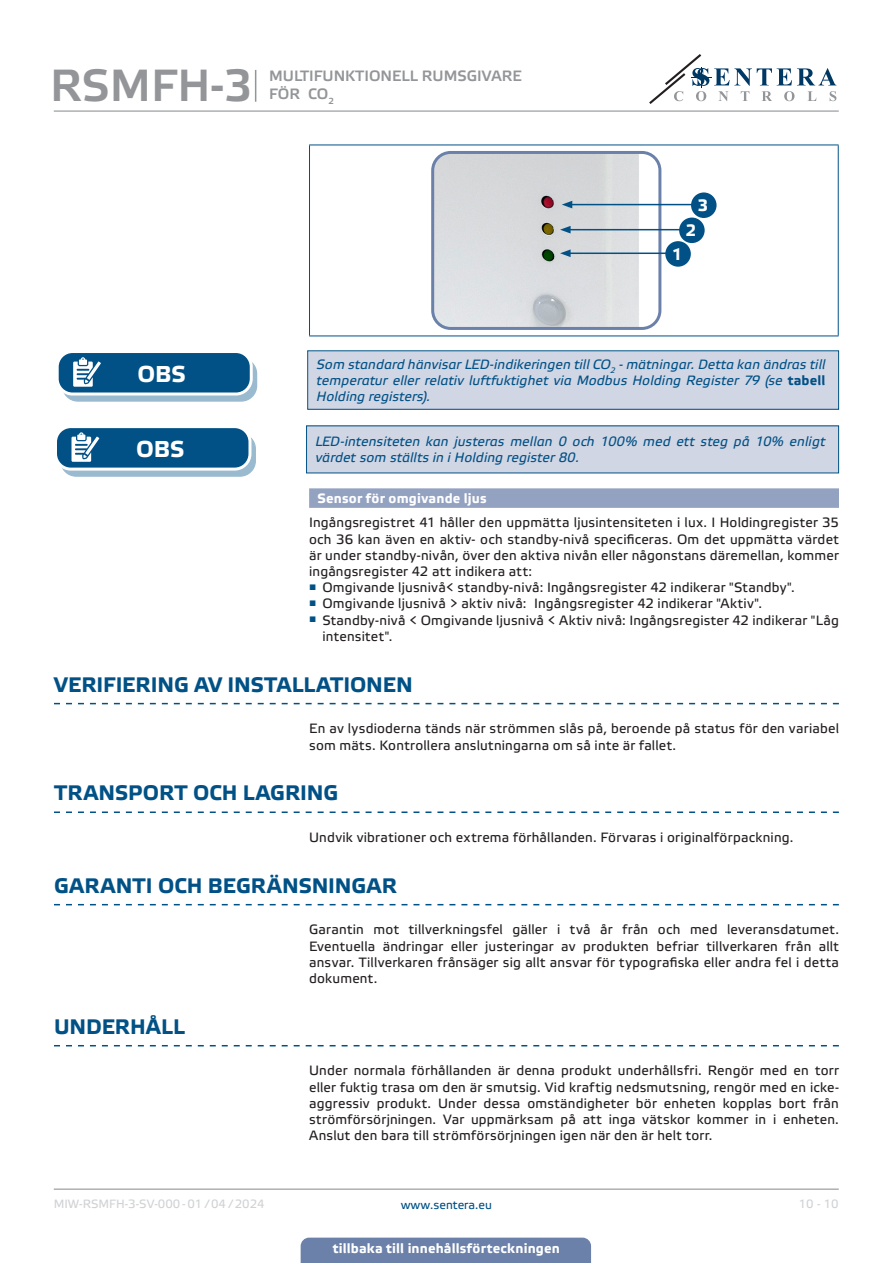
<style>
.page{position:relative;width:893px;height:1263px;background:#fff}
.page>*{position:absolute;margin:0;border:0;box-sizing:border-box;transform-origin:0 0}
.t1{font:45px "Etelka Medium Pro";color:#939598}
.t2{font:700 22.95px "Etelka Text Pro";letter-spacing:-.005em;color:#fff}
.t3{font:700 21px "Etelka Text Pro";letter-spacing:.005em;color:#015186}
.TABLE_TEXT_WHITE{font:700 16.5px "Etelka Text Pro";color:#fff}
.t4{font:15px/18px "Etelka Medium Pro";color:#939598}
.body{font:13.5px/16.2px "Etelka Text Pro";letter-spacing:.015em;color:#231f20;text-align:justify}
.attention{font:italic 13.5px/16.2px "Etelka Text Pro";letter-spacing:.01em;color:#015186;text-align:justify}
.Number-roman{font:700 13.5px "Etelka Text Pro";letter-spacing:.01em;color:#fff}
.t5{font:12px "Etelka Text Pro";color:#d1d2d4}
.t6{font:12px "Etelka Text Pro";color:#015186}
.s1{font-weight:700;font-style:normal}
</style>
<div class="page">
<hr style="left:54px;top:111px;width:785px;height:1px;background:#939598">
<hr style="left:54px;top:1188px;width:785px;height:2px;background:#939598">
<svg style="left:649px;top:54px;width:187px;height:50px"></svg>
<div style="left:301px;top:1237px;width:290px;height:26px;background:#6c81aa"></div>
<hr style="left:255px;top:70px;width:1px;height:32px;background:#939598">
<div style="left:309px;top:488px;width:530px;height:20px;background:#94a2c2"></div>
<svg style="left:54px;top:703px;width:785px;height:1px"></svg>
<hr style="left:309px;top:145px;width:530px;height:1px;background:#015186">
<hr style="left:309px;top:145px;width:1px;height:191px;background:#015186">
<hr style="left:838px;top:145px;width:1px;height:191px;background:#015186">
<hr style="left:309px;top:336px;width:530px;height:1px;background:#015186">
<img style="left:435px;top:155px;width:225px;height:171px">
<div style="left:431px;top:151px;width:230px;height:179px;border:3px solid #6c81aa;border-radius:18px"></div>
<hr style="left:570px;top:204px;width:129px;height:1px;background:#015186">
<svg style="left:562px;top:201px;width:10px;height:7px"></svg>
<hr style="left:568px;top:229px;width:118px;height:1px;background:#015186">
<svg style="left:560px;top:226px;width:11px;height:7px"></svg>
<hr style="left:568px;top:253px;width:118px;height:1px;background:#015186">
<svg style="left:560px;top:249px;width:11px;height:8px"></svg>
<div style="left:691px;top:192px;width:26px;height:26px;background:#015186;border-radius:50%"></div>
<div style="left:679px;top:218px;width:26px;height:25px;background:#015186;border-radius:50%"></div>
<div style="left:665px;top:241px;width:26px;height:26px;background:#015186;border-radius:50%"></div>
<svg style="left:63px;top:359px;width:194px;height:42px"></svg>
<div style="left:62px;top:358px;width:195px;height:44px;border:1px solid #015186;border-radius:15px"></div>
<div style="left:57px;top:351px;width:194px;height:43px;background:#015186;border-radius:15px"></div>
<div style="left:56px;top:350px;width:197px;height:45px;border:3px solid #fff;border-radius:15px"></div>
<svg style="left:73px;top:357px;width:33px;height:38px"></svg>
<div style="left:308px;top:351px;width:531px;height:58px;background:#d1d6e4"></div>
<div style="left:307px;top:350px;width:532px;height:60px;border:1px solid #015186"></div>
<div style="left:61px;top:434px;width:194px;height:42px;background:#9abacf;border-radius:15px"></div>
<div style="left:60px;top:433px;width:196px;height:44px;border:1px solid #015186;border-radius:15px"></div>
<div style="left:56px;top:427px;width:194px;height:42px;background:#015186;border-radius:15px"></div>
<div style="left:54px;top:425px;width:197px;height:46px;border:3px solid #fff;border-radius:15px"></div>
<svg style="left:71px;top:432px;width:34px;height:38px"></svg>
<div style="left:307px;top:426px;width:532px;height:47px;background:#d1d6e4"></div>
<svg style="left:54px;top:811px;width:785px;height:2px"></svg>
<svg style="left:54px;top:904px;width:785px;height:1px"></svg>
<svg style="left:54px;top:1045px;width:785px;height:1px"></svg>
<h1 class="t1" style="left:50px;top:61px;width:204px">RSMFH-3</h1>
<p class="t4" style="left:269px;top:67px;width:254px">MULTIFUNKTIONELL RUMSGIVARE<br>FÖR CO<sub>2</sub></p>
<p class="TABLE_TEXT_WHITE" style="left:698px;top:196px;width:12px">3</p>
<p class="TABLE_TEXT_WHITE" style="left:686px;top:221px;width:12px">2</p>
<p class="TABLE_TEXT_WHITE" style="left:672px;top:245px;width:12px">1</p>
<p class="t2" style="left:138px;top:362px;width:50px">OBS</p>
<p class="attention" style="left:317px;top:357px;width:510px">Som standard hänvisar LED-indikeringen till CO<sub>2</sub> - mätningar. Detta kan ändras till temperatur eller relativ luftfuktighet via Modbus Holding Register 79 (se <span class="s1">tabell </span>Holding registers).</p>
<p class="t2" style="left:136px;top:437px;width:50px">OBS</p>
<p class="attention" style="left:315px;top:434px;width:511px">LED-intensiteten kan justeras mellan 0 och 100% med ett steg på 10% enligt värdet som ställts in i Holding register 80.</p>
<p class="Number-roman" style="left:318px;top:491px;width:171px">Sensor för omgivande ljus</p>
<p class="body" style="left:309px;top:515px;width:531px">Ingångsregistret 41 håller den uppmätta ljusintensiteten i lux. I Holdingregister 35 och 36 kan även en aktiv- och standby-nivå specificeras. Om det uppmätta värdet är under standby-nivån, över den aktiva nivån eller någonstans däremellan, kommer ingångsregister 42 att indikera att:</p>
<p class="body" style="left:309px;top:580px;width:487px"><sup>■</sup> Omgivande ljusnivå&lt; standby-nivå: Ingångsregister 42 indikerar "Standby".</p>
<p class="body" style="left:309px;top:596px;width:455px"><sup>■</sup> Omgivande ljusnivå &gt; aktiv nivå: Ingångsregister 42 indikerar "Aktiv".</p>
<p class="body" style="left:322px;top:613px;width:518px;text-indent:-13px"><sup>■</sup> Standby-nivå &lt; Omgivande ljusnivå &lt; Aktiv nivå: Ingångsregister 42 indikerar "Låg intensitet".</p>
<p class="t3" style="left:54px;top:673px;width:360px">VERIFIERING AV INSTALLATIONEN</p>
<p class="body" style="left:309px;top:721px;width:531px">En av lysdioderna tänds när strömmen slås på, beroende på status för den variabel som mäts. Kontrollera anslutningarna om så inte är fallet.</p>
<p class="t3" style="left:54px;top:781px;width:286px">TRANSPORT OCH LAGRING</p>
<p class="body" style="left:309px;top:830px;width:486px">Undvik vibrationer och extrema förhållanden. Förvaras i originalförpackning.</p>
<p class="t3" style="left:54px;top:874px;width:345px">GARANTI OCH BEGRÄNSNINGAR</p>
<p class="body" style="left:309px;top:922px;width:531px">Garantin mot tillverkningsfel gäller i två år från och med leveransdatumet.<br>Eventuella ändringar eller justeringar av produkten befriar tillverkaren från allt ansvar. Tillverkaren frånsäger sig allt ansvar för typografiska eller andra fel i detta dokument.</p>
<p class="t3" style="left:54px;top:1015px;width:132px">UNDERHÅLL</p>
<p class="body" style="left:309px;top:1063px;width:531px">Under normala förhållanden är denna produkt underhållsfri. Rengör med en torr eller fuktig trasa om den är smutsig. Vid kraftig nedsmutsning, rengör med en icke&shy;aggressiv produkt. Under dessa omständigheter bör enheten kopplas bort från strömförsörjningen. Var uppmärksam på att inga vätskor kommer in i enheten.<br>Anslut den bara till strömförsörjningen igen när den är helt torr.</p>
<p class="t5" style="left:54px;top:1197px;width:212px">MIW-RSMFH-3-SV-000 - 01 / 04 / 2024</p>
<p class="t6" style="left:401px;top:1198px;width:93px">www.sentera.eu</p>
<p class="t5" style="left:799px;top:1197px;width:42px">10 - 10</p>
<p class="Number-roman" style="left:333px;top:1240px;width:229px">tillbaka till innehållsförteckningen</p>
</div>
